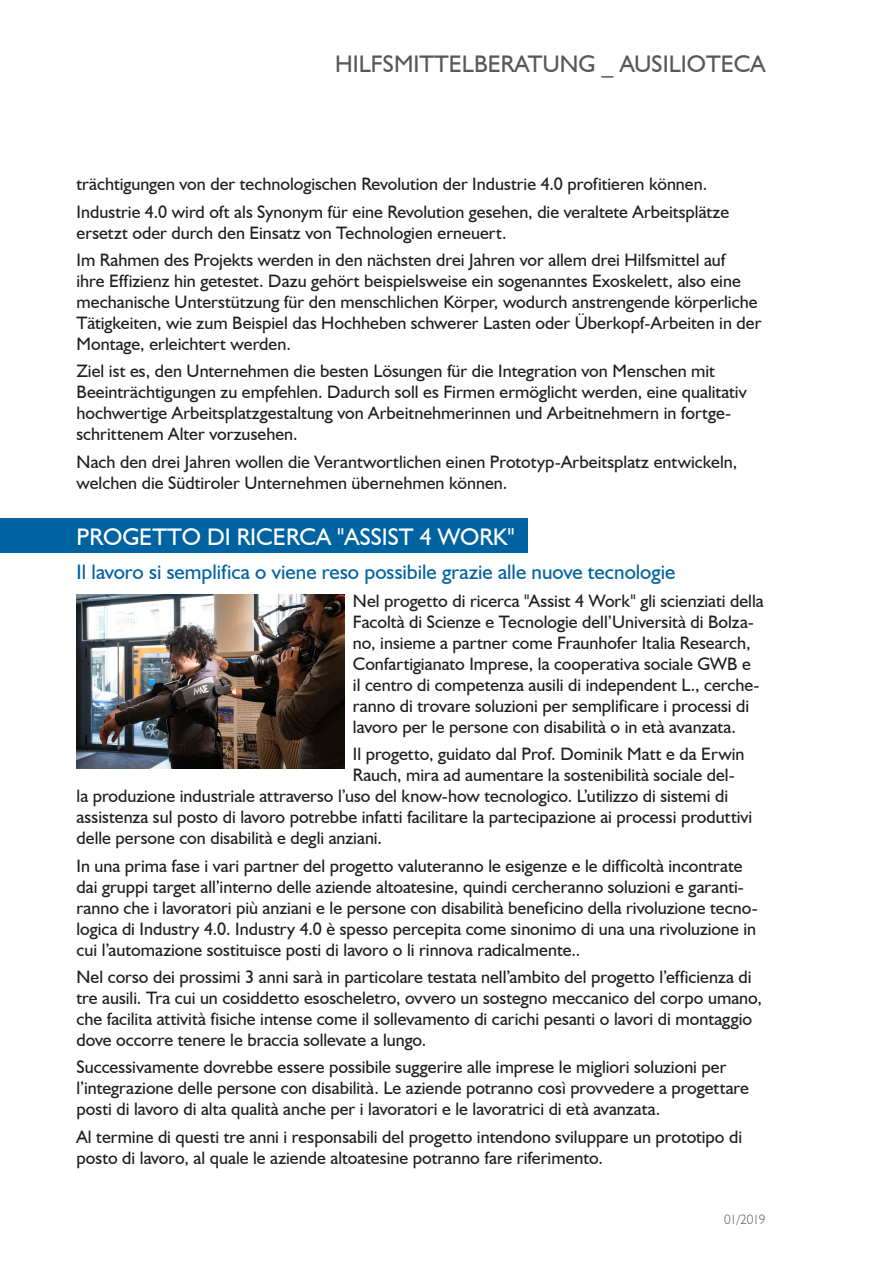
<style>
.page{position:relative;width:893px;height:1263px;background:#fff}
.page>*{position:absolute;margin:0;border:0;box-sizing:border-box;transform-origin:0 0}
.t1{font:24px "Humanist 521 BT";color:#57585a}
.t2{font:24px "Humanist 521 BT";color:#fff}
.t3{font:21px "Humanist 521 BT";color:#0063a1}
.t4{font:18px/21px "Humanist 521 BT";color:#231f20}
.t5{font:300 13.5px "Humanist 521 BT";letter-spacing:-.045em;color:#57585a}
</style>
<div class="page">
<div style="left:0;top:519px;width:527px;height:34px;background:#0063a1"></div>
<img style="left:77px;top:594px;width:267px;height:174px">
<p class="t1" style="left:335px;top:49px;width:432px">HILFSMITTELBERATUNG _ AUSILIOTECA</p>
<p class="t4" style="left:77px;top:173px;width:632px">trächtigungen von der technologischen Revolution der Industrie 4.0 profitieren können.</p>
<p class="t4" style="left:77px;top:201px;width:654px">Industrie 4.0 wird oft als Synonym für eine Revolution gesehen, die veraltete Arbeitsplätze ersetzt oder durch den Einsatz von Technologien erneuert.</p>
<p class="t4" style="left:77px;top:249px;width:686px">Im Rahmen des Projekts werden in den nächsten drei Jahren vor allem drei Hilfsmittel auf<br>ihre Effizienz hin getestet. Dazu gehört beispielsweise ein sogenanntes Exoskelett, also eine mechanische Unterstützung für den menschlichen Körper, wodurch anstrengende körperliche Tätigkeiten, wie zum Beispiel das Hochheben schwerer Lasten oder Überkopf-Arbeiten in der Montage, erleichtert werden.</p>
<p class="t4" style="left:77px;top:360px;width:672px">Ziel ist es, den Unternehmen die besten Lösungen für die Integration von Menschen mit Beeinträchtigungen zu empfehlen. Dadurch soll es Firmen ermöglicht werden, eine qualitativ hochwertige Arbeitsplatzgestaltung von Arbeitnehmerinnen und Arbeitnehmern in fortge&shy;schrittenem Alter vorzusehen.</p>
<p class="t4" style="left:77px;top:451px;width:662px">Nach den drei Jahren wollen die Verantwortlichen einen Prototyp-Arbeitsplatz entwickeln, welchen die Südtiroler Unternehmen übernehmen können.</p>
<p class="t2" style="left:77px;top:522px;width:440px">PROGETTO DI RICERCA "ASSIST 4 WORK"</p>
<p class="t3" style="left:77px;top:559px;width:600px">Il lavoro si semplifica o viene reso possibile grazie alle nuove tecnologie</p>
<p class="t4" style="left:353px;top:590px;width:412px">Nel progetto di ricerca "Assist 4 Work" gli scienziati della Facoltà di Scienze e Tecnologie dell’Università di Bolza&shy;no, insieme a partner come Fraunhofer Italia Research, Confartigianato Imprese, la cooperativa sociale GWB e<br>il centro di competenza ausili di independent L., cerche&shy;ranno di trovare soluzioni per semplificare i processi di lavoro per le persone con disabilità o in età avanzata.</p>
<p class="t4" style="left:353px;top:743px;width:393px">Il progetto, guidato dal Prof. Dominik Matt e da Erwin</p>
<p class="t4" style="left:353px;top:764px;width:383px">Rauch, mira ad aumentare la sostenibilità sociale del-</p>
<p class="t4" style="left:77px;top:785px;width:653px">la produzione industriale attraverso l’uso del know-how tecnologico. L’utilizzo di sistemi di</p>
<p class="t4" style="left:77px;top:806px;width:677px">assistenza sul posto di lavoro potrebbe infatti facilitare la partecipazione ai processi produttivi</p>
<p class="t4" style="left:77px;top:827px;width:307px">delle persone con disabilità e degli anziani.</p>
<p class="t4" style="left:77px;top:854px;width:683px">In una prima fase i vari partner del progetto valuteranno le esigenze e le difficoltà incontrate dai gruppi target all’interno delle aziende altoatesine, quindi cercheranno soluzioni e garanti&shy;ranno che i lavoratori più anziani e le persone con disabilità beneficino della rivoluzione tecno&shy;logica di Industry 4.0. Industry 4.0 è spesso percepita come sinonimo di una una rivoluzione in cui l’automazione sostituisce posti di lavoro o li rinnova radicalmente..</p>
<p class="t4" style="left:77px;top:966px;width:687px">Nel corso dei prossimi 3 anni sarà in particolare testata nell’ambito del progetto l’efficienza di tre ausili. Tra cui un cosiddetto esoscheletro, ovvero un sostegno meccanico del corpo umano, che facilita attività fisiche intense come il sollevamento di carichi pesanti o lavori di montaggio dove occorre tenere le braccia sollevate a lungo.</p>
<p class="t4" style="left:77px;top:1056px;width:674px">Successivamente dovrebbe essere possibile suggerire alle imprese le migliori soluzioni per l’integrazione delle persone con disabilità. Le aziende potranno così provvedere a progettare posti di lavoro di alta qualità anche per i lavoratori e le lavoratrici di età avanzata.</p>
<p class="t4" style="left:77px;top:1126px;width:667px">Al termine di questi tre anni i responsabili del progetto intendono sviluppare un prototipo di posto di lavoro, al quale le aziende altoatesine potranno fare riferimento.</p>
<p class="t5" style="left:724px;top:1211px;width:43px">01/2019</p>
</div>
